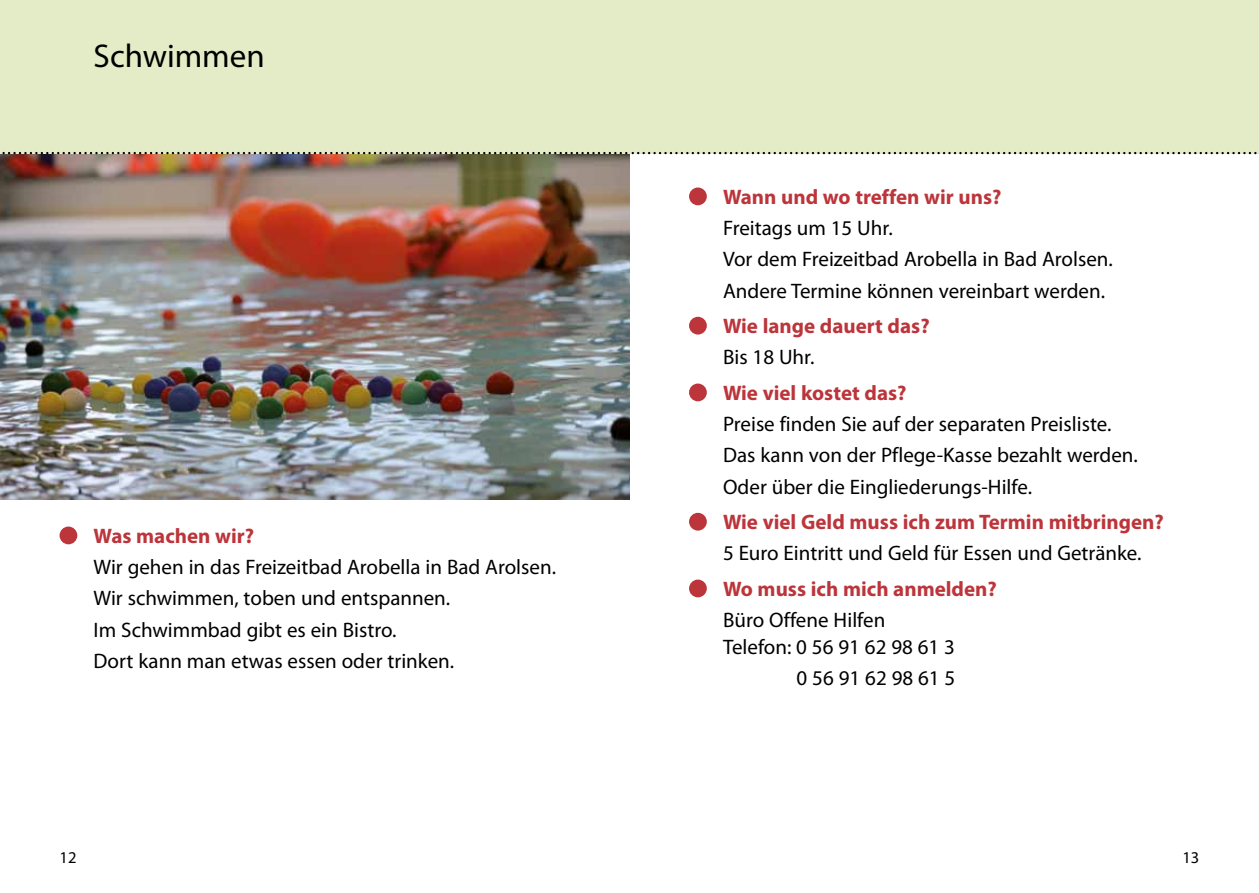
<style>
.page{position:relative;width:1259px;height:893px;background:#fff}
.page>*{position:absolute;margin:0;border:0;box-sizing:border-box;transform-origin:0 0}
.t1{font:33px "Myriad Pro";color:#000}
.t2{font:21px/31.2px "Myriad Pro";color:#000}
.t3{font:700 21px "Myriad Pro";color:#bb353b}
.t4{font:16.5px "Myriad Pro";color:#000}
</style>
<div class="page">
<img style="left:0;top:154px;width:629px;height:346px">
<div style="left:60px;top:527px;width:17px;height:17px;background:#bb353b;border-radius:50%"></div>
<div style="left:689px;top:188px;width:18px;height:17px;background:#bb353b;border-radius:50%"></div>
<div style="left:689px;top:317px;width:18px;height:18px;background:#bb353b;border-radius:50%"></div>
<div style="left:689px;top:384px;width:18px;height:17px;background:#bb353b;border-radius:50%"></div>
<div style="left:689px;top:513px;width:18px;height:18px;background:#bb353b;border-radius:50%"></div>
<div style="left:689px;top:580px;width:18px;height:17px;background:#bb353b;border-radius:50%"></div>
<div style="left:629px;top:0;width:630px;height:153px;background:#e3ecc6"></div>
<div style="left:0;top:0;width:629px;height:153px;background:#e3ecc6"></div>
<svg style="left:0;top:152px;width:1259px;height:2px"></svg>
<h1 class="t1" style="left:94px;top:36px;width:173px">Schwimmen</h1>
<p class="t3" style="left:94px;top:522px;width:162px">Was machen wir?</p>
<p class="t2" style="left:94px;top:551px;width:464px">Wir gehen in das Freizeitbad Arobella in Bad Arolsen.<br>Wir schwimmen, toben und entspannen.<br>Im Schwimmbad gibt es ein Bistro.<br>Dort kann man etwas essen oder trinken.</p>
<p class="t3" style="left:723px;top:183px;width:280px">Wann und wo treffen wir uns?</p>
<p class="t2" style="left:723px;top:212px;width:391px">Freitags um 15 Uhr.<br>Vor dem Freizeitbad Arobella in Bad Arolsen.<br>Andere Termine können vereinbart werden.</p>
<p class="t3" style="left:723px;top:312px;width:208px">Wie lange dauert das?</p>
<p class="t2" style="left:723px;top:341px;width:93px">Bis 18 Uhr.</p>
<p class="t3" style="left:723px;top:379px;width:185px">Wie viel kostet das?</p>
<p class="t2" style="left:723px;top:408px;width:416px">Preise finden Sie auf der separaten Preisliste.<br>Das kann von der Pflege-Kasse bezahlt werden.<br>Oder über die Eingliederungs-Hilfe.</p>
<p class="t3" style="left:723px;top:508px;width:442px">Wie viel Geld muss ich zum Termin mitbringen?</p>
<p class="t2" style="left:723px;top:537px;width:420px">5 Euro Eintritt und Geld für Essen und Getränke.</p>
<p class="t3" style="left:723px;top:575px;width:275px">Wo muss ich mich anmelden?</p>
<p class="t2" style="left:723px;top:606px;width:233px;line-height:27px">Büro Offene Hilfen<br>Telefon: 0 56 91 62 98 61 3</p>
<p class="t2" style="left:796px;top:662px;width:160px">0 56 91 62 98 61 5</p>
<p class="t4" style="left:60px;top:847px;width:18px">12</p>
<p class="t4" style="left:1182px;top:847px;width:18px">13</p>
</div>
